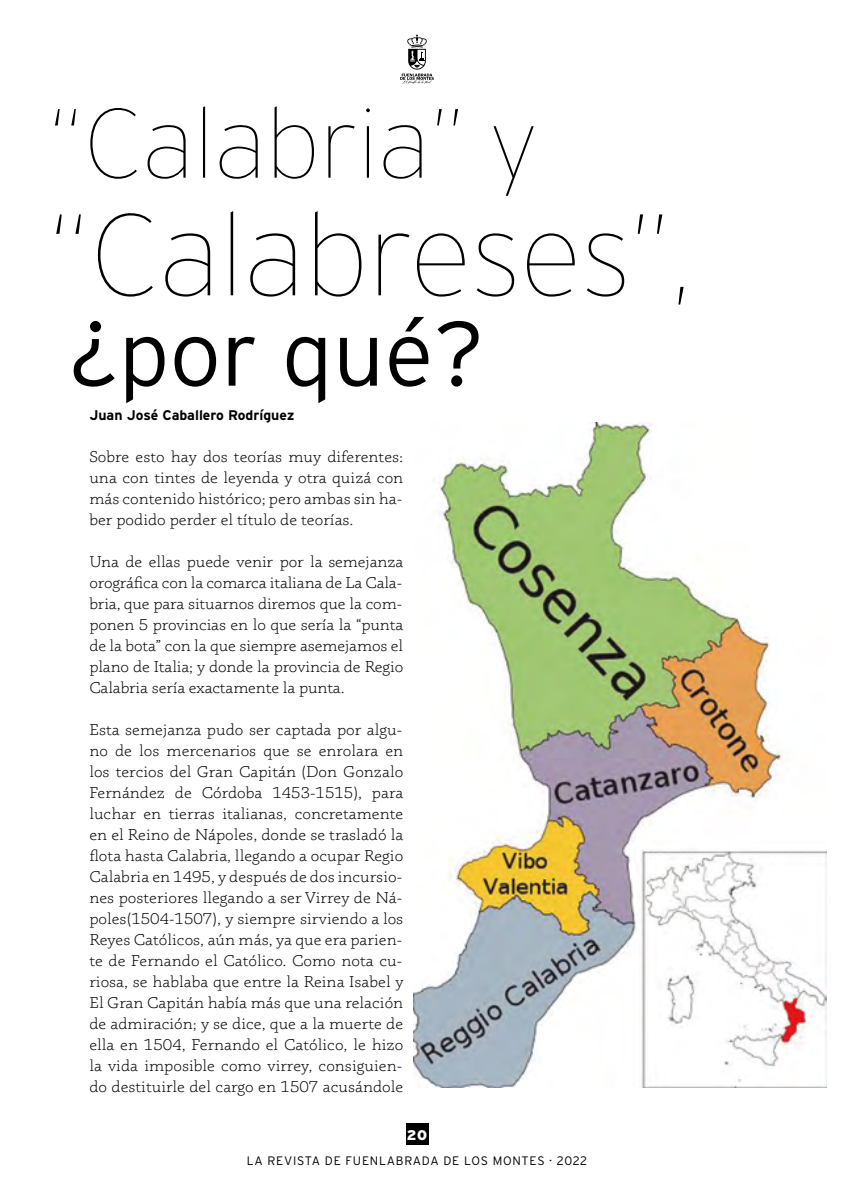
<style>
.page{position:relative;width:844px;height:1191px;background:#fff}
.page>*{position:absolute;margin:0;border:0;box-sizing:border-box;transform-origin:0 0}
.t1{font:100 115.5px "Interstate";letter-spacing:-.01em;color:#000}
.t2{font:100 98px "Interstate";color:#000}
.t3{font:300 91px "Interstate";color:#000}
.t4{font:300 15.75px/21px "Phoreus Cherokee";color:#000;text-align:justify}
.t5{font:700 14px "Interstate";color:#000}
.t6{font:900 14px "Interstate";color:#fff}
.t7{font:300 12.25px "Interstate";letter-spacing:.06em;color:#000}
</style>
<div class="page">
<div style="left:405px;top:1123px;width:23px;height:22px;background:#000"></div>
<svg style="left:400px;top:34px;width:33px;height:50px"></svg>
<img style="left:414px;top:423px;width:412px;height:664px">
<h2 class="t2" style="left:48px;top:91px;width:491px">“Calabria” y</h2>
<h1 class="t1" style="left:48px;top:193px;width:646px">“Calabreses”,</h1>
<h3 class="t3" style="left:68px;top:302px;width:418px">¿por qué?</h3>
<p class="t5" style="left:89px;top:407px;width:206px">Juan José Caballero Rodríguez</p>
<p class="t4" style="left:89px;top:446px;width:315px">Sobre esto hay dos teorías muy diferentes: una con tintes de leyenda y otra quizá con más contenido histórico; pero ambas sin ha&shy;ber podido perder el título de teorías.</p>
<p class="t4" style="left:89px;top:551px;width:315px">Una de ellas puede venir por la semejanza orográfica con la comarca italiana de La Cala&shy;bria, que para situarnos diremos que la com&shy;ponen 5 provincias en lo que sería la “punta de la bota” con la que siempre asemejamos el plano de Italia; y donde la provincia de Regio Calabria sería exactamente la punta.</p>
<p class="t4" style="left:89px;top:719px;width:315px">Esta semejanza pudo ser captada por algu&shy;no de los mercenarios que se enrolara en los tercios del Gran Capitán (Don Gonzalo Fernández de Córdoba 1453-1515), para luchar en tierras italianas, concretamente en el Reino de Nápoles, donde se trasladó la flota hasta Calabria, llegando a ocupar Regio Calabria en 1495, y después de dos incursio&shy;nes posteriores llegando a ser Virrey de Ná&shy;poles(1504-1507), y siempre sirviendo a los Reyes Católicos, aún más, ya que era parien&shy;te de Fernando el Católico. Como nota cu&shy;riosa, se hablaba que entre la Reina Isabel y El Gran Capitán había más que una relación de admiración; y se dice, que a la muerte de ella en 1504, Fernando el Católico, le hizo la vida imposible como virrey, consiguien&shy;do destituirle del cargo en 1507 acusándole</p>
<p class="t6" style="left:406px;top:1127px;width:22px">20</p>
<p class="t7" style="left:247px;top:1153px;width:342px">LA REVISTA DE FUENLABRADA DE LOS MONTES · 2022</p>
</div>
